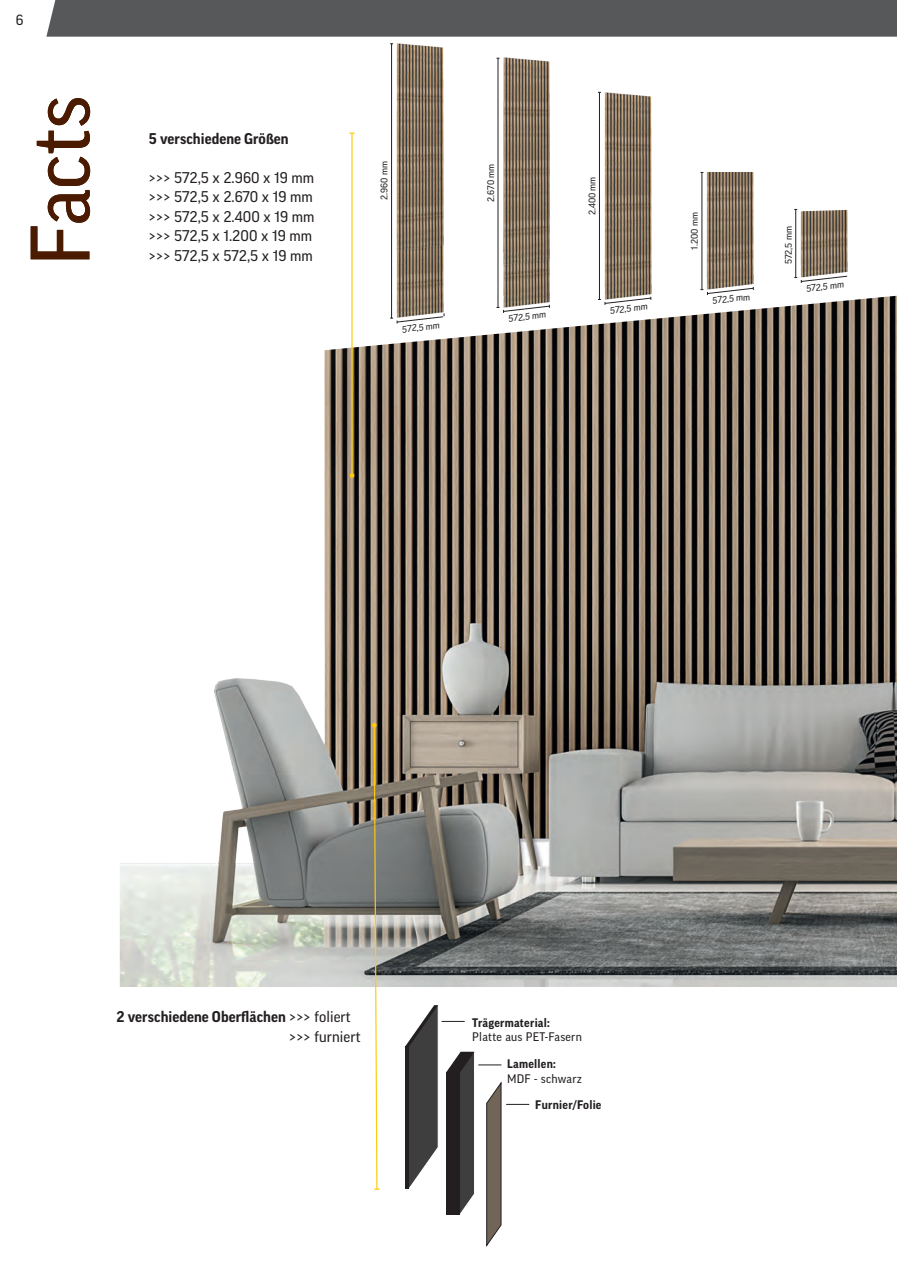
<style>
.page{position:relative;width:897px;height:1267px;background:#fff}
.page>*{position:absolute;margin:0;border:0;box-sizing:border-box;transform-origin:0 0}
.Headline{font:81px "Good Pro";letter-spacing:-.01em;color:#4a1a01}
.Infotext{font:15px "Good Pro";letter-spacing:.005em;color:#231f20}
.Infotext-2{font:700 15px "Good Pro";letter-spacing:.005em;color:#231f20}
.t1{font:14.25px "Good Pro";color:#231f20}
.Copy{font:700 12px "Good Pro";letter-spacing:.02em;color:#231f20}
.Copy-2{font:12px "Good Pro";letter-spacing:.02em;color:#231f20}
.Infotext-3{font:9.3px "Good Pro";letter-spacing:.005em;color:#231f20}
.Infotext-4{font:9.15px "Good Pro";color:#231f20}
.s1{font-weight:400}
</style>
<div class="page">
<img style="left:120px;top:295px;width:776px;height:691px">
<svg style="left:372px;top:722px;width:7px;height:468px"></svg>
<svg style="left:405px;top:1005px;width:124px;height:241px"></svg>
<hr style="left:351px;top:133px;width:1px;height:342px;background:#feca0a">
<svg style="left:349px;top:473px;width:5px;height:5px"></svg>
<img style="left:471px;top:282px;width:104px;height:43px">
<img style="left:496px;top:57px;width:54px;height:225px">
<hr style="left:497px;top:58px;width:1px;height:249px;background:#231f20">
<svg style="left:496px;top:305px;width:54px;height:8px"></svg>
<img style="left:365px;top:268px;width:103px;height:68px">
<img style="left:390px;top:43px;width:54px;height:225px">
<hr style="left:391px;top:44px;width:1px;height:274px;background:#231f20">
<svg style="left:390px;top:313px;width:54px;height:10px"></svg>
<img style="left:573px;top:91px;width:103px;height:226px">
<hr style="left:599px;top:92px;width:1px;height:207px;background:#231f20">
<svg style="left:598px;top:297px;width:53px;height:8px"></svg>
<img style="left:675px;top:172px;width:104px;height:135px">
<hr style="left:701px;top:172px;width:1px;height:117px;background:#231f20">
<svg style="left:700px;top:287px;width:54px;height:8px"></svg>
<img style="left:769px;top:209px;width:79px;height:86px">
<hr style="left:795px;top:209px;width:1px;height:68px;background:#231f20">
<svg style="left:794px;top:275px;width:53px;height:8px"></svg>
<div style="left:46px;top:0;width:851px;height:37px;background:#57585a"></div>
<p class="t1" style="left:16px;top:12px;width:9px">6</p>
<p class="Headline" style="left:14px;top:266px;width:172px;rotate:-90deg">Facts</p>
<p class="Infotext-2" style="left:149px;top:130px;width:141px">5 verschiedene Größen</p>
<p class="Infotext" style="left:149px;top:169px;width:167px">&gt;&gt;&gt; 572,5 x 2.960 x 19 mm</p>
<p class="Infotext" style="left:149px;top:188px;width:165px">&gt;&gt;&gt; 572,5 x 2.670 x 19 mm</p>
<p class="Infotext" style="left:149px;top:208px;width:167px">&gt;&gt;&gt; 572,5 x 2.400 x 19 mm</p>
<p class="Infotext" style="left:149px;top:227px;width:164px">&gt;&gt;&gt; 572,5 x 1.200 x 19 mm</p>
<p class="Infotext" style="left:149px;top:247px;width:165px">&gt;&gt;&gt; 572,5 x 572,5 x 19 mm</p>
<p class="Infotext-3" style="left:379px;top:200px;width:40px;rotate:-90deg">2.960 mm</p>
<p class="Infotext-4" style="left:401px;top:324px;width:39px;rotate:-6deg">572,5 mm</p>
<p class="Infotext-3" style="left:485px;top:202px;width:39px;rotate:-90deg">2.670 mm</p>
<p class="Infotext-4" style="left:507px;top:313px;width:39px;rotate:-6deg">572,5 mm</p>
<p class="Infotext-3" style="left:586px;top:215px;width:40px;rotate:-90deg">2.400 mm</p>
<p class="Infotext-4" style="left:609px;top:305px;width:39px;rotate:-6deg">572,5 mm</p>
<p class="Infotext-3" style="left:689px;top:249px;width:39px;rotate:-90deg">1.200 mm</p>
<p class="Infotext-4" style="left:711px;top:295px;width:39px;rotate:-6deg">572,5 mm</p>
<p class="Infotext-4" style="left:783px;top:264px;width:39px;rotate:-90deg">572,5 mm</p>
<p class="Infotext-4" style="left:805px;top:283px;width:39px;rotate:-6deg">572,5 mm</p>
<p class="Infotext-2" style="left:117px;top:1008px;width:236px">2 verschiedene Oberflächen <span class="s1">&gt;&gt;&gt; foliert</span></p>
<p class="Infotext" style="left:289px;top:1027px;width:73px">&gt;&gt;&gt; furniert</p>
<p class="Copy" style="left:472px;top:1015px;width:79px">Trägermaterial:</p>
<p class="Copy-2" style="left:472px;top:1029px;width:111px">Platte aus PET-Fasern</p>
<p class="Copy" style="left:507px;top:1057px;width:50px">Lamellen:</p>
<p class="Copy-2" style="left:507px;top:1071px;width:76px">MDF - schwarz</p>
<p class="Copy" style="left:535px;top:1098px;width:68px">Furnier/Folie</p>
</div>
